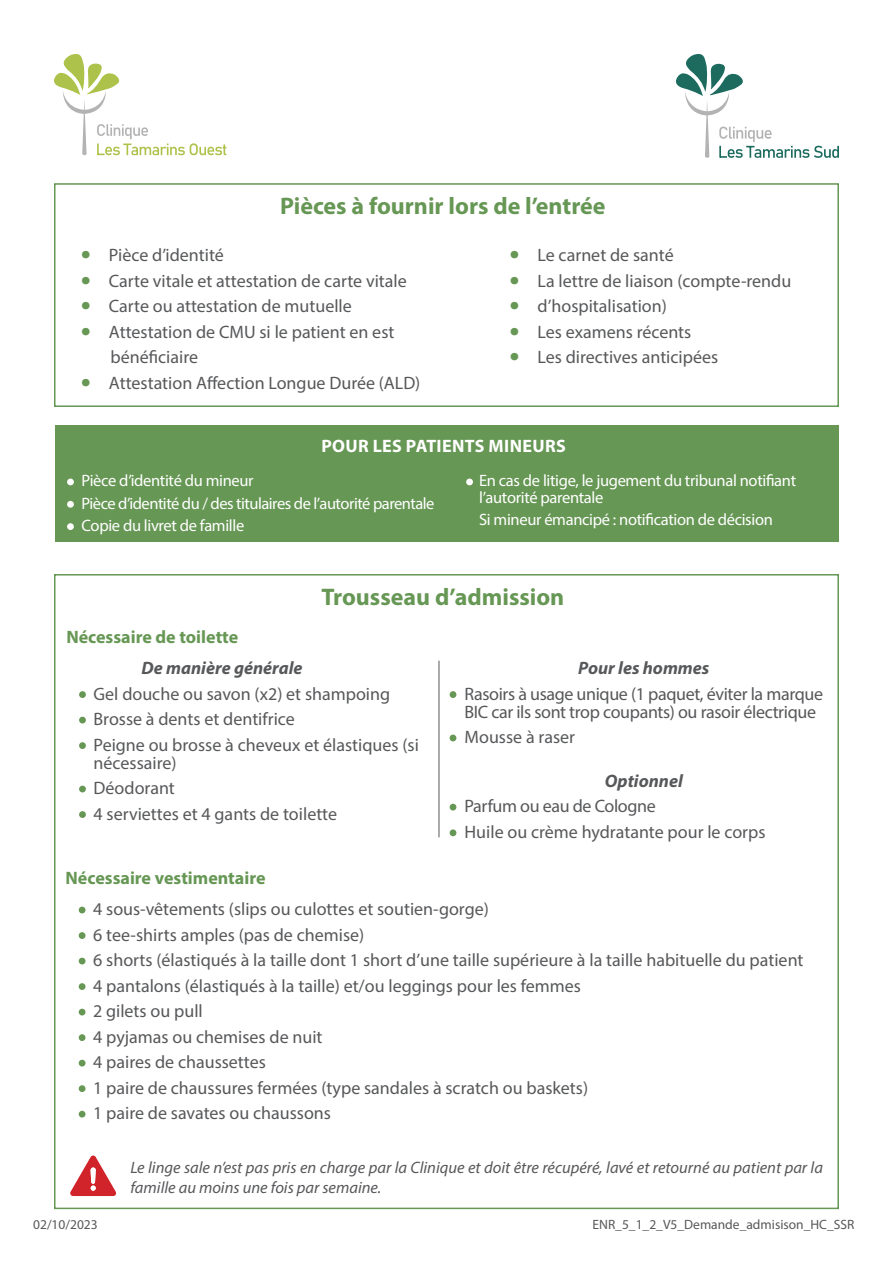
<style>
.page{position:relative;width:893px;height:1263px;background:#fff}
.page>*{position:absolute;margin:0;border:0;box-sizing:border-box;transform-origin:0 0}
.t1{font:700 24px "Myriad Pro";color:#669754}
.t2{font:18px/25.5px "Myriad Pro";color:#57585a}
.t3{font:18px/18px "Myriad Pro";letter-spacing:-.02em;color:#57585a}
.t4{font:700 18px "Myriad Pro";color:#669754}
.t5{font:italic 700 18px "Myriad Pro";color:#57585a}
.t6{font:700 18px "Myriad Pro";letter-spacing:.02em;color:#fff}
.t7{font:16.5px/22.5px "Myriad Pro";letter-spacing:-.02em;color:#fff}
.t8{font:italic 16.5px/19.8px "Myriad Pro";color:#57585a}
.t9{font:13.5px "Myriad Pro";color:#57585a}
.s1{font-size:36px;color:#669754}
</style>
<div class="page">
<svg style="left:676px;top:54px;width:163px;height:104px"></svg>
<svg style="left:54px;top:54px;width:172px;height:102px"></svg>
<div style="left:79px;top:691px;width:7px;height:7px;background:#669754;border-radius:50%"></div>
<div style="left:79px;top:907px;width:7px;height:6px;background:#669754;border-radius:50%"></div>
<div style="left:79px;top:1034px;width:7px;height:7px;background:#669754;border-radius:50%"></div>
<div style="left:79px;top:717px;width:7px;height:6px;background:#669754;border-radius:50%"></div>
<div style="left:79px;top:932px;width:7px;height:7px;background:#669754;border-radius:50%"></div>
<div style="left:79px;top:1060px;width:7px;height:6px;background:#669754;border-radius:50%"></div>
<div style="left:450px;top:691px;width:6px;height:7px;background:#669754;border-radius:50%"></div>
<svg style="left:450px;top:804px;width:6px;height:6px"></svg>
<div style="left:79px;top:742px;width:7px;height:7px;background:#669754;border-radius:50%"></div>
<div style="left:79px;top:958px;width:7px;height:6px;background:#669754;border-radius:50%"></div>
<div style="left:79px;top:1085px;width:7px;height:7px;background:#669754;border-radius:50%"></div>
<div style="left:79px;top:811px;width:7px;height:7px;background:#669754;border-radius:50%"></div>
<div style="left:79px;top:1009px;width:7px;height:6px;background:#669754;border-radius:50%"></div>
<div style="left:79px;top:786px;width:7px;height:6px;background:#669754;border-radius:50%"></div>
<div style="left:79px;top:983px;width:7px;height:7px;background:#669754;border-radius:50%"></div>
<div style="left:79px;top:1111px;width:7px;height:6px;background:#669754;border-radius:50%"></div>
<div style="left:54px;top:183px;width:785px;height:224px;border:2px solid #669754"></div>
<svg style="left:450px;top:735px;width:6px;height:6px"></svg>
<div style="left:450px;top:829px;width:6px;height:7px;background:#669754;border-radius:50%"></div>
<hr style="left:439px;top:661px;width:1px;height:176px;background:#57585a">
<svg style="left:70px;top:1155px;width:47px;height:41px"></svg>
<div style="left:56px;top:425px;width:783px;height:117px;background:#669754"></div>
<div style="left:67px;top:479px;width:7px;height:6px;background:#fff;border-radius:50%"></div>
<div style="left:67px;top:501px;width:7px;height:7px;background:#fff;border-radius:50%"></div>
<div style="left:67px;top:523px;width:7px;height:7px;background:#fff;border-radius:50%"></div>
<div style="left:466px;top:479px;width:7px;height:6px;background:#fff;border-radius:50%"></div>
<h1 class="t1" style="left:280px;top:190px;width:327px">Pièces à fournir lors de l’entrée</h1>
<p class="t2" style="left:81px;top:242px;width:145px"><span class="s1">•</span> Pièce d’identité</p>
<p class="t2" style="left:81px;top:268px;width:327px"><span class="s1">•</span> Carte vitale et attestation de carte vitale</p>
<p class="t2" style="left:81px;top:293px;width:273px"><span class="s1">•</span> Carte ou attestation de mutuelle</p>
<p class="t2" style="left:111px;top:319px;width:285px;text-indent:-30px"><span class="s1">•</span> Attestation de CMU si le patient en est bénéficiaire</p>
<p class="t2" style="left:81px;top:370px;width:341px"><span class="s1">•</span> Attestation Affection Longue Durée (ALD)</p>
<p class="t2" style="left:509px;top:242px;width:166px"><span class="s1">•</span> Le carnet de santé</p>
<p class="t2" style="left:509px;top:268px;width:283px"><span class="s1">•</span> La lettre de liaison (compte-rendu</p>
<p class="t2" style="left:509px;top:293px;width:159px"><span class="s1">•</span> d’hospitalisation)</p>
<p class="t2" style="left:509px;top:319px;width:183px"><span class="s1">•</span> Les examens récents</p>
<p class="t2" style="left:509px;top:344px;width:210px"><span class="s1">•</span> Les directives anticipées</p>
<p class="t6" style="left:321px;top:434px;width:246px">POUR LES PATIENTS MINEURS</p>
<p class="t7" style="left:82px;top:469px;width:355px">Pièce d’identité du mineur<br>Pièce d’identité du / des titulaires de l’autorité parentale<br>Copie du livret de famille</p>
<p class="t7" style="left:479px;top:472px;width:318px;line-height:16.5px">En cas de litige, le jugement du tribunal notifiant l’autorité parentale</p>
<p class="t7" style="left:479px;top:508px;width:295px">Si mineur émancipé : notification de décision</p>
<p class="t4" style="left:66px;top:625px;width:173px">Nécessaire de toilette</p>
<h1 class="t1" style="left:321px;top:581px;width:244px">Trousseau d’admission</h1>
<p class="t5" style="left:141px;top:656px;width:163px">De manière générale</p>
<p class="t5" style="left:578px;top:656px;width:133px">Pour les hommes</p>
<p class="t2" style="left:94px;top:681px;width:327px">Gel douche ou savon (x2) et shampoing<br>Brosse à dents et dentifrice<br>Peigne ou brosse à cheveux et élastiques (si</p>
<p class="t2" style="left:94px;top:750px;width:245px">nécessaire)<br>Déodorant<br>4 serviettes et 4 gants de toilette</p>
<p class="t4" style="left:66px;top:866px;width:201px">Nécessaire vestimentaire</p>
<p class="t3" style="left:465px;top:684px;width:360px">Rasoirs à usage unique (1 paquet, éviter la marque<br>BIC car ils sont trop coupants) ou rasoir électrique</p>
<p class="t2" style="left:465px;top:724px;width:112px">Mousse à raser</p>
<p class="t5" style="left:605px;top:769px;width:80px">Optionnel</p>
<p class="t2" style="left:465px;top:793px;width:303px">Parfum ou eau de Cologne<br>Huile ou crème hydratante pour le corps</p>
<p class="t2" style="left:93px;top:896px;width:712px">4 sous-vêtements (slips ou culottes et soutien-gorge)<br>6 tee-shirts amples (pas de chemise)<br>6 shorts (élastiqués à la taille dont 1 short d’une taille supérieure à la taille habituelle du patient 4 pantalons (élastiqués à la taille) et/ou leggings pour les femmes<br>2 gilets ou pull<br>4 pyjamas ou chemises de nuit<br>4 paires de chaussettes<br>1 paire de chaussures fermées (type sandales à scratch ou baskets)<br>1 paire de savates ou chaussons</p>
<p class="t8" style="left:130px;top:1157px;width:694px">Le linge sale n’est pas pris en charge par la Clinique et doit être récupéré, lavé et retourné au patient par la famille au moins une fois par semaine.</p>
<p class="t9" style="left:33px;top:1216px;width:66px">02/10/2023</p>
<p class="t9" style="left:592px;top:1216px;width:263px">ENR_5_1_2_V5_Demande_admisison_HC_SSR</p>
</div>
